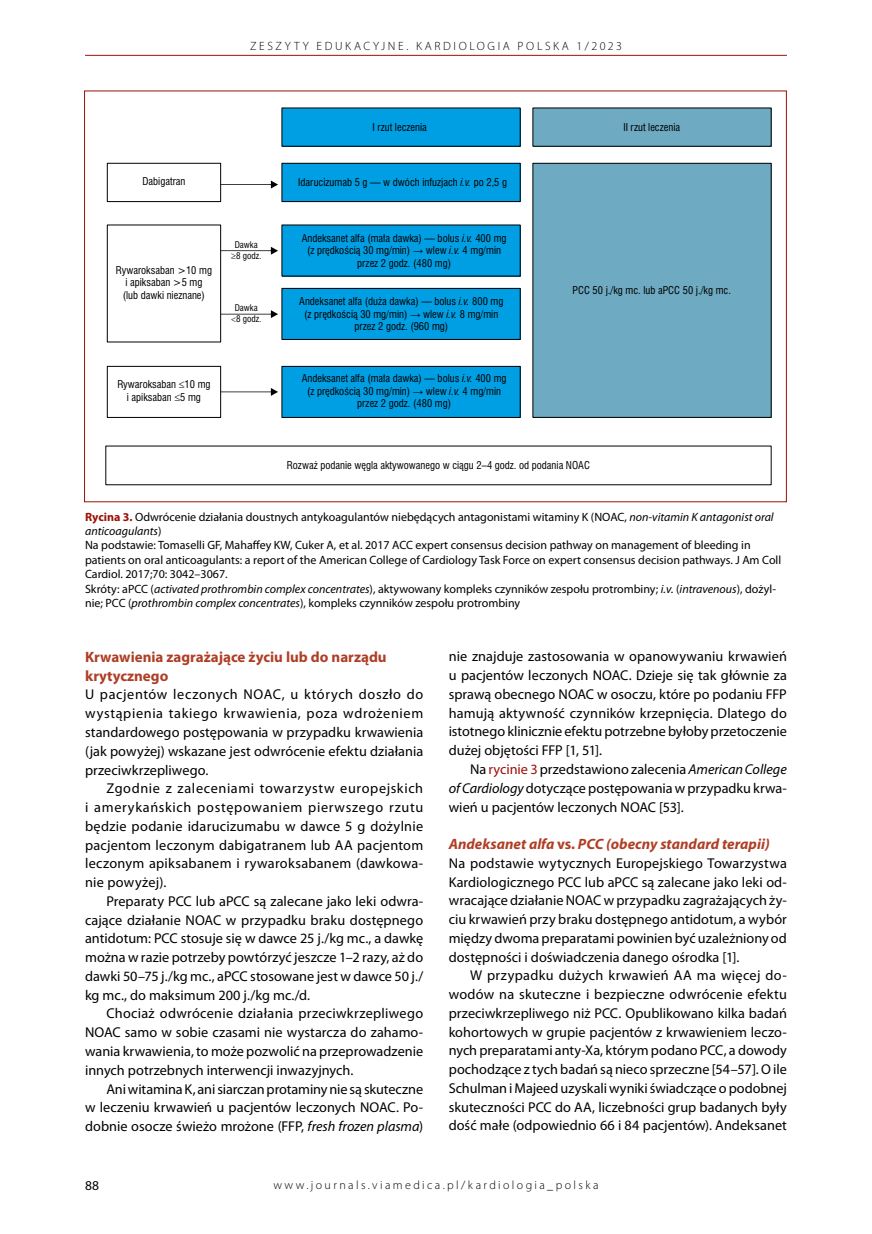
<style>
.page{position:relative;width:872px;height:1234px;background:#fff}
.page>*{position:absolute;margin:0;border:0;box-sizing:border-box;transform-origin:0 0}
.t1{font:700 15px/18.8px "Myriad Pro";color:#af3e26}
.t2{font:italic 700 15px "Myriad Pro";color:#af3e26}
.t3{font:14.25px/18.8px "Myriad Pro";letter-spacing:.005em;color:#000;text-align:justify}
.t4{font:13.5px "Myriad Pro";color:#000}
.t5{font:12px/14.4px "Myriad Pro";color:#000}
.t6{font:300 12px "Myriad Pro";letter-spacing:.205em;color:#000}
.t7{font:10.5px/12.6px "Swis 721 Cn EU";color:#000;text-align:center}
.t8{font:9px/11.1px "Swis 721 Cn EU";color:#000}
.s1{font-style:italic}
.s2{font-family:"Times New Roman"}
.s3{font-weight:700;color:#9c1006}
.s4{color:#9c1006}
.s5{font-style:normal}
</style>
<div class="page">
<hr style="left:85px;top:55px;width:702px;height:1px;background:#9c1006">
<div style="left:107px;top:224px;width:114px;height:118px;border:1px solid #000"></div>
<div style="left:107px;top:163px;width:114px;height:39px;border:1px solid #000"></div>
<div style="left:107px;top:366px;width:114px;height:52px;border:1px solid #000"></div>
<svg style="left:221px;top:180px;width:57px;height:8px"></svg>
<svg style="left:221px;top:388px;width:57px;height:8px"></svg>
<div style="left:282px;top:108px;width:238px;height:38px;background:#009fe3"></div>
<div style="left:281px;top:108px;width:239px;height:39px;border:1px solid #000"></div>
<div style="left:533px;top:108px;width:238px;height:38px;background:#6eaac1"></div>
<div style="left:532px;top:108px;width:239px;height:39px;border:1px solid #000"></div>
<div style="left:282px;top:163px;width:238px;height:38px;background:#009fe3"></div>
<div style="left:281px;top:163px;width:239px;height:39px;border:1px solid #000"></div>
<div style="left:282px;top:225px;width:238px;height:51px;background:#009fe3"></div>
<div style="left:533px;top:163px;width:238px;height:254px;background:#6eaac1"></div>
<div style="left:282px;top:288px;width:238px;height:51px;background:#009fe3"></div>
<div style="left:281px;top:288px;width:239px;height:52px;border:1px solid #000"></div>
<div style="left:282px;top:366px;width:238px;height:51px;background:#009fe3"></div>
<div style="left:281px;top:366px;width:239px;height:52px;border:1px solid #000"></div>
<svg style="left:221px;top:247px;width:57px;height:12px"></svg>
<svg style="left:221px;top:310px;width:57px;height:12px"></svg>
<p class="t6" style="left:250px;top:39px;width:373px">ZESZYTY EDUKACYJNE. KARDIOLOGIA POLSKA 1/2023</p>
<p class="t7" style="left:142px;top:175px;width:44px">Dabigatran</p>
<p class="t7" style="left:116px;top:263px;width:98px">Rywaroksaban &gt;10 mg i apiksaban &gt;5 mg<br>(lub dawki nieznane)</p>
<p class="t7" style="left:117px;top:378px;width:95px;line-height:13px">Rywaroksaban 10 mg i apiksaban 5 mg</p>
<p class="t8" style="left:235px;top:239px;width:28px">Dawka<br>8 godz.</p>
<p class="t8" style="left:235px;top:302px;width:28px">Dawka<br>8 godz.</p>
<p class="t7" style="left:372px;top:121px;width:56px">I rzut leczenia</p>
<p class="t7" style="left:623px;top:121px;width:58px">II rzut leczenia</p>
<p class="t7" style="left:298px;top:176px;width:210px">Idarucizumab 5 g — w dwóch infuzjach <span class="s1">i.v.</span> po 2,5 g</p>
<p class="t7" style="left:302px;top:231px;width:206px">Andeksanet alfa (mała dawka) — bolus <span class="s1">i.v.</span> 400 mg (z prędkością 30 mg/min) <span class="s2">→</span> wlew <span class="s1">i.v.</span> 4 mg/min przez 2 godz. (480 mg)</p>
<p class="t7" style="left:299px;top:295px;width:206px">Andeksanet alfa (duża dawka) — bolus <span class="s1">i.v.</span> 800 mg (z prędkością 30 mg/min) <span class="s2">→</span> wlew <span class="s1">i.v.</span> 8 mg/min przez 2 godz. (960 mg)</p>
<p class="t7" style="left:302px;top:372px;width:206px">Andeksanet alfa (mała dawka) — bolus <span class="s1">i.v.</span> 400 mg (z prędkością 30 mg/min) <span class="s2">→</span> wlew <span class="s1">i.v.</span> 4 mg/min przez 2 godz. (480 mg)</p>
<p class="t7" style="left:572px;top:284px;width:160px">PCC 50 j./kg mc. lub aPCC 50 j./kg mc.</p>
<p class="t7" style="left:287px;top:459px;width:304px">Rozważ podanie węgla aktywowanego w ciągu 2–4 godz. od podania NOAC</p>
<p class="t5" style="left:85px;top:509px;width:697px"><span class="s3">Rycina 3.</span> Odwrócenie działania doustnych antykoagulantów niebędących antagonistami witaminy K (NOAC, <span class="s1">non-vitamin K antagonist oral anticoagulants</span>)<br>Na podstawie: Tomaselli GF, Mahaffey KW, Cuker A, et al. 2017 ACC expert consensus decision pathway on management of bleeding in patients on oral anticoagulants: a report of the American College of Cardiology Task Force on expert consensus decision pathways. J Am Coll Cardiol. 2017;70: 3042–3067.<br>Skróty: aPCC (<span class="s1">activated prothrombin complex concentrates</span>), aktywowany kompleks czynników zespołu protrombiny; <span class="s1">i.v.</span> (<span class="s1">intravenous</span>), dożyl&shy;nie; PCC (<span class="s1">prothrombin complex concentrates</span>), kompleks czynników zespołu protrombiny</p>
<p class="t1" style="left:85px;top:646px;width:303px">Krwawienia zagrażające życiu lub do narządu krytycznego</p>
<p class="t3" style="left:85px;top:685px;width:340px">U pacjentów leczonych NOAC, u których doszło do wystąpienia takiego krwawienia, poza wdrożeniem standardowego postępowania w przypadku krwawienia (jak powyżej) wskazane jest odwrócenie efektu działania przeciwkrzepliwego.</p>
<p class="t3" style="left:85px;top:778px;width:340px;text-indent:21px">Zgodnie z zaleceniami towarzystw europejskich i amerykańskich postępowaniem pierwszego rzutu będzie podanie idarucizumabu w dawce 5 g dożylnie pacjentom leczonym dabigatranem lub AA pacjentom leczonym apiksabanem i rywaroksabanem (dawkowa&shy;nie powyżej).</p>
<p class="t3" style="left:85px;top:891px;width:340px;text-indent:21px">Preparaty PCC lub aPCC są zalecane jako leki odwra&shy;cające działanie NOAC w przypadku braku dostępnego antidotum: PCC stosuje się w dawce 25 j./kg mc., a dawkę można w razie potrzeby powtórzyć jeszcze 1–2 razy, aż do dawki 50–75 j./kg mc., aPCC stosowane jest w dawce 50 j./ kg mc., do maksimum 200 j./kg mc./d.</p>
<p class="t3" style="left:85px;top:1003px;width:340px;text-indent:21px">Chociaż odwrócenie działania przeciwkrzepliwego NOAC samo w sobie czasami nie wystarcza do zahamo&shy;wania krwawienia, to może pozwolić na przeprowadzenie innych potrzebnych interwencji inwazyjnych.</p>
<p class="t3" style="left:85px;top:1078px;width:340px;text-indent:21px">Ani witamina K, ani siarczan protaminy nie są skuteczne w leczeniu krwawień u pacjentów leczonych NOAC. Po&shy;dobnie osocze świeżo mrożone (FFP, <span class="s1">fresh frozen plasma</span>)</p>
<p class="t3" style="left:449px;top:647px;width:340px">nie znajduje zastosowania w opanowywaniu krwawień u pacjentów leczonych NOAC. Dzieje się tak głównie za sprawą obecnego NOAC w osoczu, które po podaniu FFP hamują aktywność czynników krzepnięcia. Dlatego do istotnego klinicznie efektu potrzebne byłoby przetoczenie dużej objętości FFP [1, 51].</p>
<p class="t3" style="left:449px;top:759px;width:340px;text-indent:21px">Na <span class="s4">rycinie 3</span> przedstawiono zalecenia <span class="s1">American College of Cardiology</span> dotyczące postępowania w przypadku krwa&shy;wień u pacjentów leczonych NOAC [53].</p>
<p class="t2" style="left:449px;top:834px;width:322px">Andeksanet alfa <span class="s5">vs.</span> PCC (obecny standard terapii)</p>
<p class="t3" style="left:449px;top:853px;width:340px">Na podstawie wytycznych Europejskiego Towarzystwa Kardiologicznego PCC lub aPCC są zalecane jako leki od&shy;wracające działanie NOAC w przypadku zagrażających ży&shy;ciu krwawień przy braku dostępnego antidotum, a wybór między dwoma preparatami powinien być uzależniony od dostępności i doświadczenia danego ośrodka [1].</p>
<p class="t3" style="left:449px;top:965px;width:340px;text-indent:21px">W przypadku dużych krwawień AA ma więcej do&shy;wodów na skuteczne i bezpieczne odwrócenie efektu przeciwkrzepliwego niż PCC. Opublikowano kilka badań kohortowych w grupie pacjentów z krwawieniem leczo&shy;nych preparatami anty-Xa, którym podano PCC, a dowody pochodzące z tych badań są nieco sprzeczne [54–57]. O ile Schulman i Majeed uzyskali wyniki świadczące o podobnej skuteczności PCC do AA, liczebności grup badanych były dość małe (odpowiednio 66 i 84 pacjentów). Andeksanet</p>
<p class="t4" style="left:85px;top:1176px;width:15px">88</p>
<p class="t6" style="left:273px;top:1176px;width:327px">www.journals.viamedica.pl/kardiologia_polska</p>
</div>
